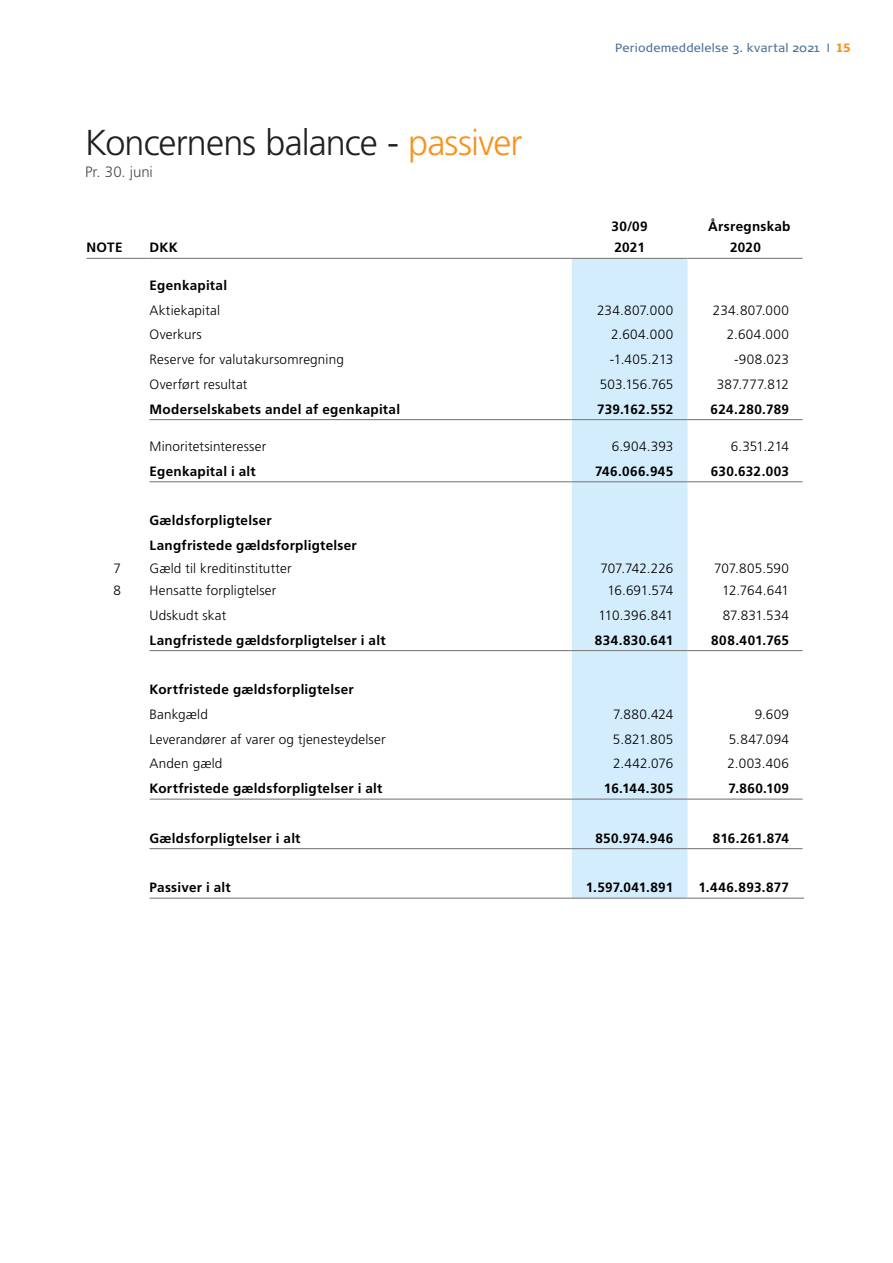
<style>
.page{position:relative;width:893px;height:1263px;background:#fff}
.page>*{position:absolute;margin:0;border:0;box-sizing:border-box;transform-origin:0 0}
.Overskrifter_niveau{font:300 36px "Frutiger LT";letter-spacing:-.025em;color:#231f20}
.Afsnit_niveau_3{font:300 15px "Frutiger LT";letter-spacing:-.005em;color:#494a4b}
.Afsnit_niveau_2{font:700 13.5px/21px "Frutiger LT";letter-spacing:.02em;color:#000}
.Afsnit_niveau_2-2{font:300 13.5px "Frutiger LT";letter-spacing:.015em;color:#000}
.Afsnit_niveau_2-3{font:300 13.5px "Frutiger LT";letter-spacing:-.01em;color:#000}
.Afsnit_niveau_2-4{font:700 13.5px "Frutiger LT";color:#000}
.t1{font:12px "Signa Normal";letter-spacing:.02em;color:#4e7499}
.s1{color:#f7931d}
.s2{font-family:"Signa Column";font-weight:900;color:#f7931d}
</style>
<div class="page">
<div style="left:572px;top:259px;width:116px;height:638px;background:#d4edfc"></div>
<hr style="left:87px;top:258px;width:62px;height:1px;background:#7f7f7f">
<hr style="left:149px;top:258px;width:423px;height:1px;background:#7f7f7f">
<hr style="left:572px;top:258px;width:116px;height:1px;background:#7f7f7f">
<hr style="left:688px;top:258px;width:115px;height:1px;background:#7f7f7f">
<hr style="left:150px;top:419px;width:422px;height:1px;background:#7f7f7f">
<hr style="left:572px;top:419px;width:116px;height:1px;background:#7f7f7f">
<hr style="left:688px;top:419px;width:115px;height:1px;background:#7f7f7f">
<hr style="left:150px;top:481px;width:422px;height:1px;background:#7f7f7f">
<hr style="left:572px;top:481px;width:116px;height:1px;background:#7f7f7f">
<hr style="left:688px;top:481px;width:115px;height:1px;background:#7f7f7f">
<hr style="left:150px;top:650px;width:422px;height:1px;background:#7f7f7f">
<hr style="left:572px;top:650px;width:116px;height:1px;background:#7f7f7f">
<hr style="left:688px;top:650px;width:115px;height:1px;background:#7f7f7f">
<hr style="left:150px;top:798px;width:422px;height:2px;background:#7f7f7f">
<hr style="left:572px;top:798px;width:116px;height:2px;background:#7f7f7f">
<hr style="left:688px;top:798px;width:115px;height:2px;background:#7f7f7f">
<hr style="left:150px;top:848px;width:422px;height:1px;background:#7f7f7f">
<hr style="left:572px;top:848px;width:116px;height:1px;background:#7f7f7f">
<hr style="left:688px;top:848px;width:115px;height:1px;background:#7f7f7f">
<hr style="left:150px;top:897px;width:422px;height:2px;background:#7f7f7f">
<hr style="left:572px;top:897px;width:116px;height:2px;background:#7f7f7f">
<hr style="left:688px;top:897px;width:116px;height:2px;background:#7f7f7f">
<p class="Overskrifter_niveau" style="left:85px;top:122px;width:439px">Koncernens balance - <span class="s1">passiver</span></p>
<p class="Afsnit_niveau_3" style="left:85px;top:163px;width:69px">Pr. 30. juni</p>
<p class="Afsnit_niveau_2" style="left:87px;top:237px;width:38px">NOTE</p>
<p class="Afsnit_niveau_2" style="left:150px;top:237px;width:30px">DKK</p>
<p class="t1" style="left:615px;top:41px;width:237px">Periodemeddelelse 3. kvartal 2021 I <span class="s2">15</span></p>
<p class="Afsnit_niveau_2" style="left:612px;top:216px;width:38px">30/09<br>2021</p>
<p class="Afsnit_niveau_2" style="left:708px;top:216px;width:84px;text-align:center">Årsregnskab<br>2020</p>
<p class="Afsnit_niveau_2" style="left:150px;top:275px;width:79px">Egenkapital</p>
<p class="Afsnit_niveau_2-2" style="left:150px;top:302px;width:72px">Aktiekapital</p>
<p class="Afsnit_niveau_2-2" style="left:597px;top:302px;width:78px">234.807.000</p>
<p class="Afsnit_niveau_2-2" style="left:713px;top:302px;width:78px">234.807.000</p>
<p class="Afsnit_niveau_2-2" style="left:150px;top:327px;width:54px">Overkurs</p>
<p class="Afsnit_niveau_2-2" style="left:611px;top:327px;width:64px">2.604.000</p>
<p class="Afsnit_niveau_2-2" style="left:727px;top:327px;width:64px">2.604.000</p>
<p class="Afsnit_niveau_2-2" style="left:150px;top:352px;width:196px">Reserve for valutakursomregning</p>
<p class="Afsnit_niveau_2-2" style="left:610px;top:352px;width:65px">-1.405.213</p>
<p class="Afsnit_niveau_2-2" style="left:734px;top:352px;width:56px">-908.023</p>
<p class="Afsnit_niveau_2-2" style="left:150px;top:376px;width:99px">Overført resultat</p>
<p class="Afsnit_niveau_2-2" style="left:600px;top:376px;width:75px">503.156.765</p>
<p class="Afsnit_niveau_2-2" style="left:717px;top:376px;width:74px">387.777.812</p>
<p class="Afsnit_niveau_2" style="left:150px;top:398px;width:252px">Moderselskabets andel af egenkapital</p>
<p class="Afsnit_niveau_2" style="left:597px;top:398px;width:78px">739.162.552</p>
<p class="Afsnit_niveau_2" style="left:710px;top:398px;width:80px">624.280.789</p>
<p class="Afsnit_niveau_2-2" style="left:150px;top:439px;width:118px">Minoritetsinteresser</p>
<p class="Afsnit_niveau_2-2" style="left:612px;top:439px;width:63px">6.904.393</p>
<p class="Afsnit_niveau_2-2" style="left:731px;top:439px;width:60px">6.351.214</p>
<p class="Afsnit_niveau_2" style="left:150px;top:461px;width:108px">Egenkapital i alt</p>
<p class="Afsnit_niveau_2" style="left:595px;top:461px;width:80px">746.066.945</p>
<p class="Afsnit_niveau_2" style="left:711px;top:461px;width:80px">630.632.003</p>
<p class="Afsnit_niveau_2" style="left:150px;top:510px;width:124px">Gældsforpligtelser</p>
<p class="Afsnit_niveau_2" style="left:150px;top:535px;width:209px">Langfristede gældsforpligtelser</p>
<p class="Afsnit_niveau_2-2" style="left:114px;top:560px;width:9px">7</p>
<p class="Afsnit_niveau_2-2" style="left:150px;top:560px;width:144px">Gæld til kreditinstitutter</p>
<p class="Afsnit_niveau_2-3" style="left:601px;top:560px;width:74px">707.742.226</p>
<p class="Afsnit_niveau_2-2" style="left:714px;top:560px;width:77px">707.805.590</p>
<p class="Afsnit_niveau_2-2" style="left:114px;top:583px;width:9px">8</p>
<p class="Afsnit_niveau_2-2" style="left:150px;top:583px;width:128px">Hensatte forpligtelser</p>
<p class="Afsnit_niveau_2-2" style="left:607px;top:583px;width:67px">16.691.574</p>
<p class="Afsnit_niveau_2-2" style="left:722px;top:583px;width:68px">12.764.641</p>
<p class="Afsnit_niveau_2-2" style="left:150px;top:607px;width:78px">Udskudt skat</p>
<p class="Afsnit_niveau_2-3" style="left:599px;top:607px;width:76px">110.396.841</p>
<p class="Afsnit_niveau_2-2" style="left:723px;top:607px;width:68px">87.831.534</p>
<p class="Afsnit_niveau_2" style="left:150px;top:629px;width:238px">Langfristede gældsforpligtelser i alt</p>
<p class="Afsnit_niveau_2" style="left:595px;top:629px;width:80px">834.830.641</p>
<p class="Afsnit_niveau_2" style="left:711px;top:629px;width:79px">808.401.765</p>
<p class="Afsnit_niveau_2" style="left:150px;top:679px;width:206px">Kortfristede gældsforpligtelser</p>
<p class="Afsnit_niveau_2-2" style="left:150px;top:706px;width:60px">Bankgæld</p>
<p class="Afsnit_niveau_2-2" style="left:613px;top:706px;width:62px">7.880.424</p>
<p class="Afsnit_niveau_2-2" style="left:755px;top:706px;width:36px">9.609</p>
<p class="Afsnit_niveau_2-2" style="left:150px;top:731px;width:238px">Leverandører af varer og tjenesteydelser</p>
<p class="Afsnit_niveau_2-2" style="left:613px;top:731px;width:62px">5.821.805</p>
<p class="Afsnit_niveau_2-2" style="left:729px;top:731px;width:62px">5.847.094</p>
<p class="Afsnit_niveau_2-2" style="left:150px;top:756px;width:74px">Anden gæld</p>
<p class="Afsnit_niveau_2-2" style="left:613px;top:756px;width:62px">2.442.076</p>
<p class="Afsnit_niveau_2-2" style="left:727px;top:756px;width:63px">2.003.406</p>
<p class="Afsnit_niveau_2" style="left:150px;top:778px;width:234px">Kortfristede gældsforpligtelser i alt</p>
<p class="Afsnit_niveau_2" style="left:604px;top:778px;width:71px">16.144.305</p>
<p class="Afsnit_niveau_2" style="left:729px;top:778px;width:62px">7.860.109</p>
<p class="Afsnit_niveau_2" style="left:150px;top:827px;width:152px">Gældsforpligtelser i alt</p>
<p class="Afsnit_niveau_2" style="left:595px;top:827px;width:79px">850.974.946</p>
<p class="Afsnit_niveau_2-4" style="left:713px;top:830px;width:78px">816.261.874</p>
<p class="Afsnit_niveau_2" style="left:150px;top:877px;width:83px">Passiver i alt</p>
<p class="Afsnit_niveau_2" style="left:586px;top:877px;width:89px">1.597.041.891</p>
<p class="Afsnit_niveau_2" style="left:698px;top:877px;width:92px">1.446.893.877</p>
</div>
